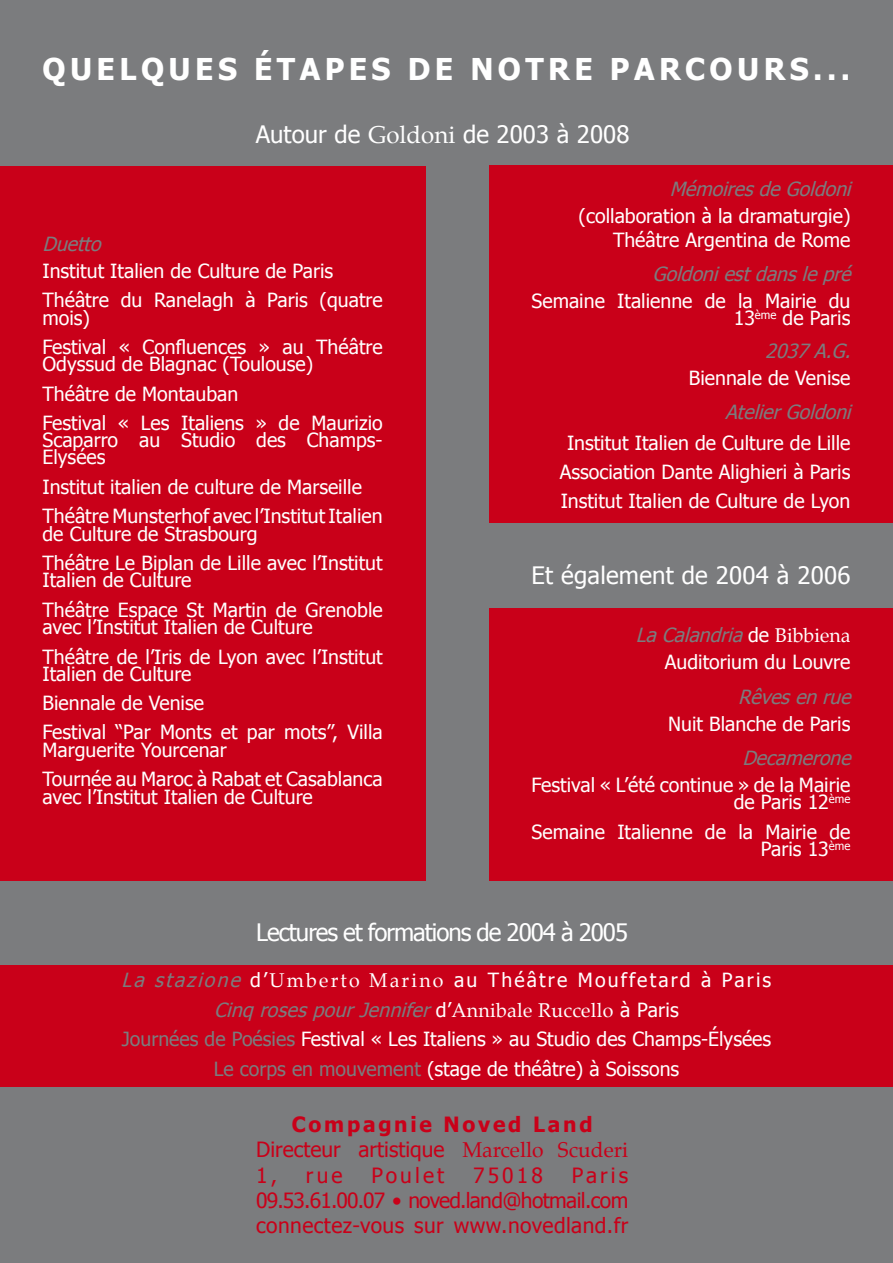
<style>
.page{position:relative;width:893px;height:1263px;background:#7b7c7e}
.page>*{position:absolute;margin:0;border:0;box-sizing:border-box;transform-origin:0 0}
.t1{font:700 30px "Tahoma";letter-spacing:.145em;color:#fff}
.t2{font:24px "Tahoma";color:#fff}
.t3{font:24px "Tahoma";letter-spacing:-.04em;color:#fff}
.t4{font:21px/25.2px "Tahoma";letter-spacing:.01em;color:#c90019}
.t5{font:19.5px/29.4px "Tahoma";color:#fff}
.t6{font:italic 19.5px "Tahoma";color:#7b7c7e}
.s1{font-family:"Palatino"}
.s2{font-style:italic;color:#7b7c7e}
.s3{color:#7b7c7e}
.s4{font-weight:700}
</style>
<div class="page">
<div style="left:489px;top:166px;width:404px;height:357px;background:#c90019"></div>
<div style="left:0;top:965px;width:893px;height:121px;background:#c90019"></div>
<div style="left:489px;top:608px;width:404px;height:272px;background:#c90019"></div>
<div style="left:0;top:166px;width:425px;height:714px;background:#c90019"></div>
<h1 class="t1" style="left:43px;top:48px;width:809px">QUELQUES ÉTAPES DE NOTRE PARCOURS...</h1>
<p class="t2" style="left:256px;top:118px;width:375px">Autour de <span class="s1">Goldoni</span> de 2003 à 2008</p>
<p class="t6" style="left:43px;top:231px;width:66px">Duetto</p>
<p class="t5" style="left:43px;top:256px;width:342px;line-height:28.8px">Institut Italien de Culture de Paris<br>Théâtre du Ranelagh à Paris (quatre</p>
<p class="t5" style="left:43px;top:302px;width:342px">mois)<br>Festival « Confluences » au Théâtre</p>
<p class="t5" style="left:43px;top:349px;width:342px">Odyssud de Blagnac (Toulouse)<br>Théâtre de Montauban<br>Festival « Les Italiens » de Maurizio</p>
<p class="t5" style="left:43px;top:430px;width:342px;line-height:17.4px">Scaparro au Studio des Champs-<br>Elysées</p>
<p class="t5" style="left:43px;top:471px;width:342px">Institut italien de culture de Marseille<br>Théâtre Munsterhof avec l’Institut Italien</p>
<p class="t5" style="left:43px;top:518px;width:342px">de Culture de Strasbourg<br>Théâtre Le Biplan de Lille avec l’Institut</p>
<p class="t5" style="left:43px;top:565px;width:342px">Italien de Culture<br>Théâtre Espace St Martin de Grenoble</p>
<p class="t5" style="left:43px;top:611px;width:342px">avec l’Institut Italien de Culture<br>Théâtre de l’Iris de Lyon avec l’Institut</p>
<p class="t5" style="left:43px;top:658px;width:342px">Italien de Culture<br>Biennale de Venise<br>Festival “Par Monts et par mots”, Villa</p>
<p class="t5" style="left:43px;top:734px;width:342px">Marguerite Yourcenar<br>Tournée au Maroc à Rabat et Casablanca</p>
<p class="t5" style="left:43px;top:781px;width:272px">avec l’Institut Italien de Culture</p>
<p class="t6" style="left:670px;top:176px;width:189px">MémoiresdeGoldoni</p>
<p class="t5" style="left:579px;top:203px;width:273px;line-height:23.4px;text-align:right">(collaboration à la dramaturgie)<br>Théâtre Argentina de Rome</p>
<p class="t6" style="left:652px;top:261px;width:206px">Goldoniestdanslepré</p>
<p class="t5" style="left:531px;top:291px;width:320px;line-height:17.4px;text-align:right">Semaine Italienne de la Mairie du<br>13<sup>ème</sup> de Paris</p>
<p class="t6" style="left:765px;top:338px;width:93px">2037A.G.</p>
<p class="t5" style="left:689px;top:362px;width:163px">Biennale de Venise</p>
<p class="t6" style="left:725px;top:399px;width:133px">AtelierGoldoni</p>
<p class="t5" style="left:560px;top:428px;width:292px;line-height:28.8px;text-align:center">Institut Italien de Culture de Lille<br>Association Dante Alighieri à Paris<br>Institut Italien de Culture de Lyon</p>
<p class="t2" style="left:531px;top:559px;width:320px">Et également de 2004 à 2006</p>
<p class="t5" style="left:636px;top:621px;width:216px;line-height:27px;text-align:right"><span class="s2">LaCalandria</span> d e <span class="s1">B ib b i e n a<br></span>Auditorium du Louvre</p>
<p class="t6" style="left:738px;top:683px;width:120px">Rêvesenrue</p>
<p class="t5" style="left:668px;top:708px;width:184px">Nuit Blanche de Paris</p>
<p class="t6" style="left:742px;top:745px;width:116px">Decamerone</p>
<p class="t5" style="left:531px;top:775px;width:320px;line-height:17.4px;text-align:right">Festival « L’été continue » de la Mairie de Paris 12<sup>ème</sup></p>
<p class="t5" style="left:531px;top:822px;width:320px;line-height:17.4px;text-align:right">Semaine Italienne de la Mairie de<br>Paris 13<sup>ème</sup></p>
<p class="t3" style="left:256px;top:916px;width:373px">Lectures et formations de 2004 à 2005</p>
<p class="t5" style="left:122px;top:965px;width:651px;text-align:center"><span class="s2">La stazione</span>d’<span class="s1">Umberto Marino</span> au Théâtre Mouffetard à Paris <span class="s2">CinqrosespourJennifer</span>d’<span class="s1">Annibale Ruccello</span> à Paris<br><span class="s3">Journées de Poésies</span> Festival « Les Italiens » au Studio des Champs-Élysées <span class="s3">Le corps en mouvement</span> (stage de théâtre) à Soissons</p>
<p class="t4" style="left:256px;top:1111px;width:374px;text-indent:36px"><span class="s4">Compagnie Noved Land<br></span>Directeur artistique <span class="s1">Marcello Scuderi<br></span>1,</p>
<p class="t4" style="left:306px;top:1161px;width:38px">rue</p>
<p class="t4" style="left:371px;top:1161px;width:74px">Poulet</p>
<p class="t4" style="left:473px;top:1161px;width:71px">75018</p>
<p class="t4" style="left:256px;top:1161px;width:374px;text-align:justify;text-indent:316px">Paris 09.53.61.00.07 • noved.land@hotmail.com connectez-vous sur www.novedland.fr</p>
</div>
